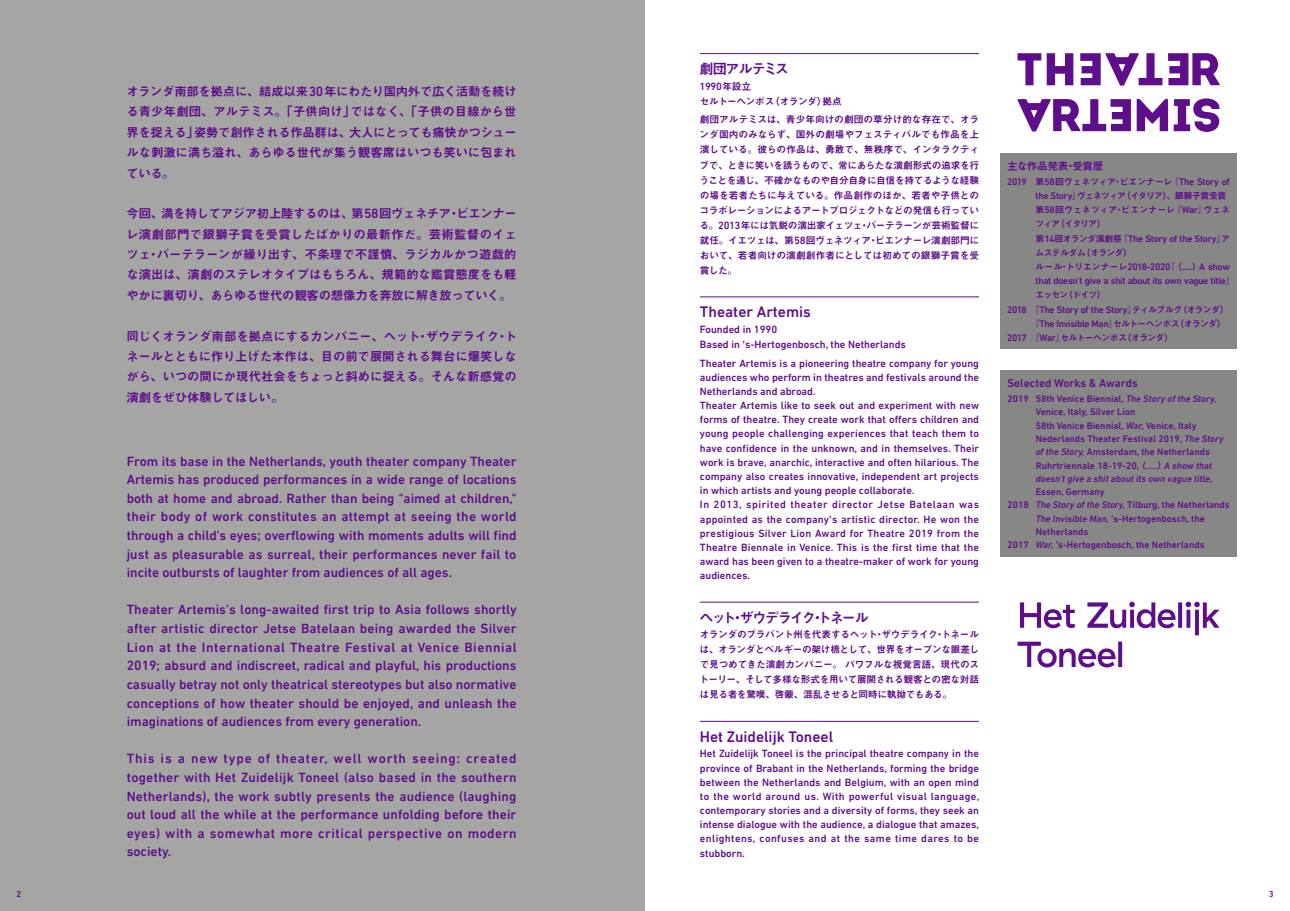
<style>
.page{position:relative;width:1290px;height:911px;background:#fff}
.page>*{position:absolute;margin:0;border:0;box-sizing:border-box;transform-origin:0 0}
.t1{font:500 15.62px "DIN Next LT Pro";color:#5e0d8b}
.t2{font:14.12px "Midashi Go Pr 6 N MB31";letter-spacing:-.13em;color:#5e0d8b}
.t3{font:14.12px "Midashi Go Pr 6 N MB31";letter-spacing:-.09em;color:#5e0d8b}
.t4{font:500 13.62px/18.6px "DIN Next LT Pro";color:#5e0d8b;text-align:justify}
.t5{font:12.38px/20.4px "Midashi Go Pr 6 N MB31";letter-spacing:-.02em;color:#5e0d8b;text-align:justify}
.t6{font:500 11.75px "DIN Next LT Pro";color:#5e0d8b}
.t7{font:500 10.75px/14.1px "DIN Next LT Pro";color:#5e0d8b}
.t8{font:10.62px "Midashi Go Pr 6 N MB31";letter-spacing:-.05em;color:#5e0d8b}
.t9{font:9.75px/15px "Midashi Go Pr 6 N MB31";letter-spacing:-.03em;color:#5e0d8b;text-align:justify}
.t10{font:500 9.75px/13.2px "DIN Next LT Pro";color:#5e0d8b}
.t11{font:500 9.75px/14.1px "DIN Next LT Pro";letter-spacing:-.035em;color:#5e0d8b}
.t12{font:500 9.75px "DIN Next LT Pro";letter-spacing:-.03em;color:#5e0d8b}
.t13{font:8.88px/14.1px "Midashi Go Pr 6 N MB31";letter-spacing:-.065em;color:#5e0d8b}
.t14{font:8.88px/14.1px "Midashi Go Pr 6 N MB31";letter-spacing:-.04em;color:#5e0d8b}
.t15{font:500 8.75px "DIN Next LT Pro";color:#5e0d8b}
.s1{font-family:"DIN Next LT Pro";font-weight:500;font-size:13.62px}
.s2{font-family:"Midashi Go Pr 6 N MB31";font-weight:400;font-size:9.75px}
.s3{font-family:"DIN Next LT Pro";font-weight:500;font-size:10.75px}
.s4{font-family:"Midashi Go Pr 6 N MB31";font-weight:400;font-size:8.88px}
.s5{font-family:"DIN Next LT Pro";font-weight:500;font-size:9.75px}
.s6{font-style:italic}
</style>
<div class="page">
<div style="left:0;top:0;width:645px;height:911px;background:#a5a5a3"></div>
<div style="left:1000px;top:153px;width:237px;height:196px;background:#878785"></div>
<div style="left:1000px;top:370px;width:237px;height:186px;background:#878785"></div>
<hr style="left:700px;top:296px;width:279px;height:1px;background:#5e0d8b">
<hr style="left:700px;top:721px;width:279px;height:1px;background:#5e0d8b">
<hr style="left:700px;top:53px;width:279px;height:1px;background:#5e0d8b">
<hr style="left:700px;top:601px;width:279px;height:1px;background:#5e0d8b">
<svg style="left:1017px;top:53px;width:202px;height:79px"></svg>
<svg style="left:1017px;top:601px;width:202px;height:66px"></svg>
<p class="t5" style="left:126px;top:81px;width:392px">オランダ南部を拠点に、結成以来<span class="s1">30</span>年にわたり国内外で広く活動を続ける青少年劇団、アルテミス。「子供向け」ではなく、「子供の目線から世界を捉える」姿勢で創作される作品群は、大人にとっても痛快かつシュールな刺激に満ち溢れ、あらゆる世代が集う観客席はいつも笑いに包まれている。</p>
<p class="t5" style="left:126px;top:203px;width:392px">今回、満を持してアジア初上陸するのは、第<span class="s1">58</span>回ヴェネチア・ビエンナーレ演劇部門で銀獅子賞を受賞したばかりの最新作だ。芸術監督のイェツェ・バーテラーンが繰り出す、不条理で不謹慎、ラジカルかつ遊戯的な演出は、演劇のステレオタイプはもちろん、規範的な鑑賞態度をも軽やかに裏切り、あらゆる世代の観客の想像力を奔放に解き放っていく。</p>
<p class="t5" style="left:126px;top:325px;width:392px">同じくオランダ南部を拠点にするカンパニー、ヘット・ザウデライク・トネールとともに作り上げた本作は、目の前で展開される舞台に爆笑しながら、いつの間にか現代社会をちょっと斜めに捉える。そんな新感覚の演劇をぜひ体験してほしい。</p>
<p class="t4" style="left:127px;top:451px;width:391px">From its base in the Netherlands, youth theater company Theater Artemis has produced performances in a wide range of locations both at home and abroad. Rather than being "aimed at children," their body of work constitutes an attempt at seeing the world through a child's eyes; overflowing with moments adults will find just as pleasurable as surreal, their performances never fail to incite outbursts of laughter from audiences of all ages.</p>
<p class="t4" style="left:127px;top:600px;width:391px">Theater Artemis's long-awaited first trip to Asia follows shortly after artistic director Jetse Batelaan being awarded the Silver Lion at the International Theatre Festival at Venice Biennial 2019; absurd and indiscreet, radical and playful, his productions casually betray not only theatrical stereotypes but also normative conceptions of how theater should be enjoyed, and unleash the imaginations of audiences from every generation.</p>
<p class="t4" style="left:127px;top:749px;width:391px">This is a new type of theater, well worth seeing: created together with Het Zuidelijk Toneel (also based in the southern Netherlands), the work subtly presents the audience (laughing out loud all the while at the performance unfolding before their eyes) with a somewhat more critical perspective on modern society.</p>
<h2 class="t3" style="left:699px;top:57px;width:91px">劇団アルテミス</h2>
<p class="t7" style="left:700px;top:79px;width:53px">1990<span class="s2">年設立</span></p>
<p class="t9" style="left:700px;top:91px;width:281px;line-height:18.6px">セルトーヘンボス（オランダ）拠点<br>劇団アルテミスは、青少年向けの劇団の草分け的な存在で、オラ</p>
<p class="t9" style="left:699px;top:127px;width:281px">ンダ国内のみならず、国外の劇場やフェスティバルでも作品を上演している。彼らの作品は、勇敢で、無秩序で、インタラクティブで、ときに笑いを誘うもので、常にあらたな演劇形式の追求を行うことを通じ、不確かなものや自分自身に自信を持てるような経験の場を若者たちに与えている。作品創作のほか、若者や子供とのコラボレーションによるアートプロジェクトなどの発信も行っている。<span class="s3">2013</span>年には気鋭の演出家イェツェ・バーテラーンが芸術監督に就任。イエツェは、第<span class="s3">58</span>回ヴェネツィア・ビエンナーレ演劇部門において、若者向けの演劇創作者にとしては初めての銀獅子賞を受賞した。</p>
<h1 class="t1" style="left:700px;top:303px;width:113px">Theater Artemis</h1>
<p class="t7" style="left:700px;top:322px;width:207px;line-height:15px">Founded in 1990<br>Based in <span class="s2">ʼ</span>s-Hertogenbosch, the Netherlands</p>
<p class="t7" style="left:700px;top:356px;width:281px">Theater Artemis is a pioneering theatre company for young audiences who perform in theatres and festivals around the Netherlands and abroad.<br>Theater Artemis like to seek out and experiment with new forms of theatre. They create work that offers children and young people challenging experiences that teach them to have confidence in the unknown, and in themselves. Their work is brave, anarchic, interactive and often hilarious. The company also creates innovative, independent art projects in which artists and young people collaborate.<br>In 2013, spirited theater director Jetse Batelaan was appointed as the company<span class="s2">ʼ</span>s artistic director. He won the prestigious Silver Lion Award for Theatre 2019 from the Theatre Biennale in Venice. This is the first time that the award has been given to a theatre-maker of work for young audiences.</p>
<h2 class="t2" style="left:699px;top:606px;width:171px">ヘット・ザウデライク・トネール</h2>
<p class="t9" style="left:699px;top:626px;width:282px">オランダのブラバント州を代表するヘット・ザウデライク・トネールは、オランダとベルギーの架け橋として、世界をオープンな眼差しで見つめてきた演劇カンパニー。パワフルな視覚言語、現代のストーリー、そして多様な形式を用いて展開される観客との密な対話は見る者を驚嘆、啓蒙、混乱させると同時に執拗でもある。</p>
<h1 class="t1" style="left:700px;top:727px;width:135px">Het Zuidelijk Toneel</h1>
<p class="t7" style="left:700px;top:746px;width:281px;text-align:justify">Het Zuidelijk Toneel is the principal theatre company in the province of Brabant in the Netherlands, forming the bridge between the Netherlands and Belgium, with an open mind to the world around us. With powerful visual language, contemporary stories and a diversity of forms, they seek an intense dialogue with the audience, a dialogue that amazes, enlightens, confuses and at the same time dares to be stubborn.</p>
<p class="t8" style="left:1007px;top:157px;width:98px">主な作品発表・受賞歴</p>
<p class="t11" style="left:1007px;top:174px;width:224px">2019 <span class="s4">第</span>58<span class="s4">回ヴェネツィア・ビエンナーレ『</span>The Story of</p>
<p class="t14" style="left:1035px;top:188px;width:196px"><span class="s5">the Story</span>』ヴェネツィア（イタリア）、銀獅子賞受賞第<span class="s5">58</span>回ヴェネツィア・ビエンナーレ『<span class="s5">War</span>』ヴェネツィア（イタリア）</p>
<p class="t12" style="left:1035px;top:233px;width:196px"><span class="s4">第</span>14<span class="s4">回オランダ演劇祭『</span>The Story of the Story<span class="s4">』ア</span></p>
<p class="t13" style="left:1035px;top:245px;width:98px">ムステルダム（オランダ）</p>
<p class="t11" style="left:1035px;top:259px;width:201px"><span class="s4">ルール・トリエンナーレ</span>2018-2020<span class="s4">『（</span>.....<span class="s4">）</span>A show that doesn't give a shit about its own vague title<span class="s4">』</span></p>
<p class="t13" style="left:1035px;top:287px;width:72px">エッセン（ドイツ）</p>
<p class="t12" style="left:1007px;top:303px;width:223px">2018 <span class="s4">『</span>The Story of the Story<span class="s4">』ティルブルグ（オランダ）</span></p>
<p class="t13" style="left:1007px;top:316px;width:220px;text-indent:24px">『<span class="s5">The Invisible Man</span>』セルトーヘンボス（オランダ）<br><span class="s5">2017</span> 『<span class="s5">War</span>』セルトーヘンボス（オランダ）</p>
<p class="t6" style="left:1007px;top:376px;width:132px">Selected Works &amp; Awards</p>
<p class="t10" style="left:1036px;top:392px;width:189px;text-indent:-28px">2019 58th Venice Biennial, <span class="s6">The Story of the Story, </span>Venice, Italy, Silver Lion<br>58th Venice Biennial, <span class="s6">War,</span> Venice, Italy Nederlands Theater Festival 2019, <span class="s6">The Story of the Story,</span> Amsterdam, the Netherlands Ruhrtriennale 18-19-20, <span class="s4">（</span><span class="s6">.....</span><span class="s4">）</span><span class="s6">A show that doesn't give a shit about its own vague title,</span></p>
<p class="t10" style="left:1036px;top:485px;width:70px">Essen, Germany</p>
<p class="t10" style="left:1007px;top:498px;width:224px">2018 <span class="s6">The Story of the Story,</span> Tilburg, the Netherlands</p>
<p class="t10" style="left:1036px;top:511px;width:171px"><span class="s6">The Invisible Man,</span> <span class="s4">ʼ</span>s-Hertogenbosch, the</p>
<p class="t10" style="left:1036px;top:525px;width:54px">Netherlands</p>
<p class="t10" style="left:1007px;top:538px;width:199px">2017 <span class="s6">War,</span> <span class="s4">ʼ</span>s-Hertogenbosch, the Netherlands</p>
<p class="t15" style="left:16px;top:888px;width:6px">2</p>
<p class="t15" style="left:1269px;top:888px;width:6px">3</p>
</div>
